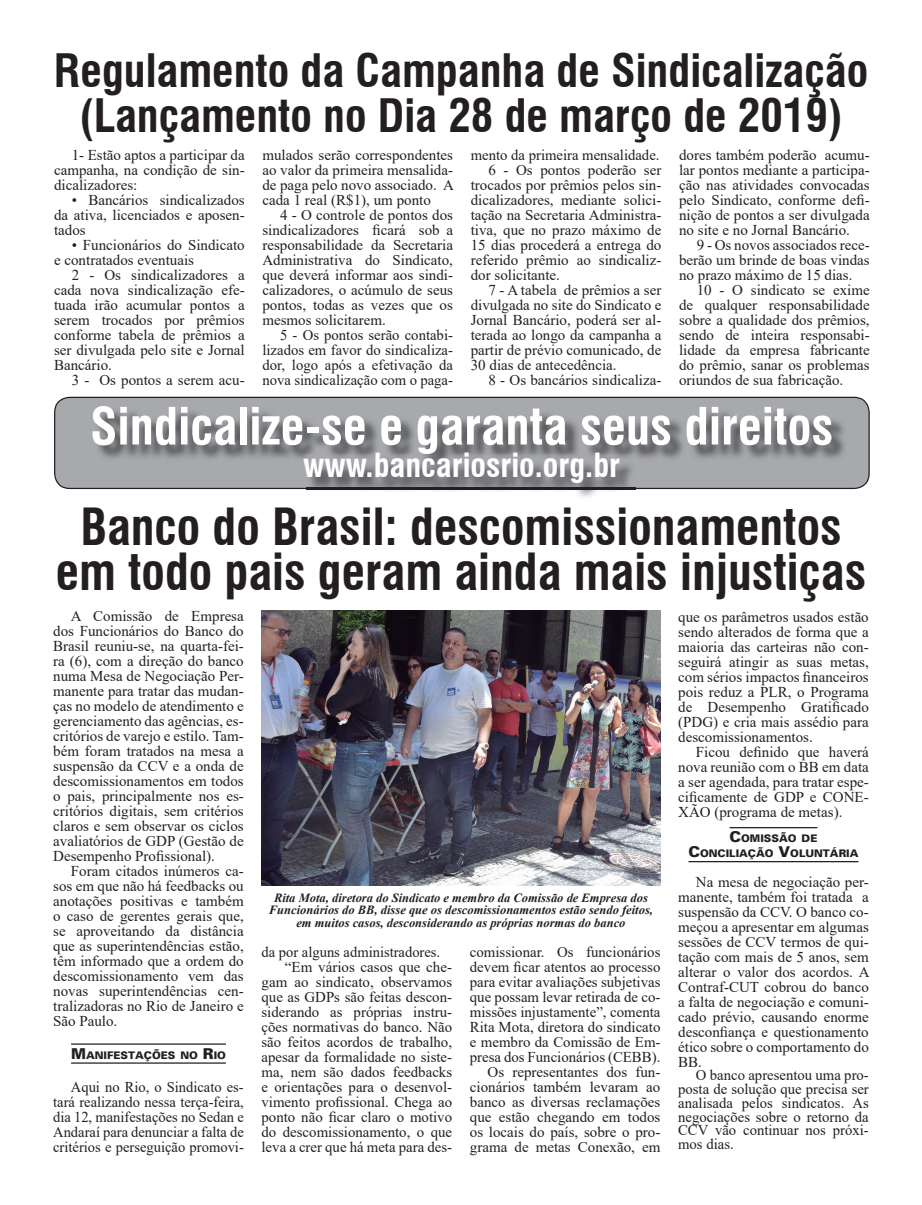
<style>
.page{position:relative;width:922px;height:1205px;background:#fff}
.page>*{position:absolute;margin:0;border:0;box-sizing:border-box;transform-origin:0 0}
.t1{font:700 condensed 50px/45px "Swiss 721 BT";color:#231f20;text-align:center}
.t2{font:700 condensed 50px "Swiss 721 BT";color:#fff}
.t3{font:700 condensed 45px/45px "Swiss 721 BT";color:#231f20;text-align:center}
.t4{font:700 condensed 32.5px "Swiss 721 BT";color:#fff}
.t5{font:15px/15px "Times New Roman";color:#231f20;text-align:justify}
.t6{font:italic 700 12.5px/12.5px "Times New Roman";color:#231f20;text-align:center}
.t7{font:10.5px/15px "USA Black Plain";color:#231f20;text-align:center}
.s1{font-size:15px}
</style>
<div class="page">
<img style="left:261px;top:611px;width:399px;height:274px">
<hr style="left:71px;top:1043px;width:155px;height:2px;background:#231f20">
<hr style="left:71px;top:1062px;width:155px;height:1px;background:#231f20">
<hr style="left:729px;top:827px;width:88px;height:1px;background:#231f20">
<hr style="left:688px;top:861px;width:170px;height:1px;background:#231f20">
<svg style="left:54px;top:397px;width:815px;height:92px;fill:#a8a9ad"></svg>
<img style="left:94px;top:408px;width:752px;height:62px">
<img style="left:306px;top:455px;width:329px;height:42px">
<img style="left:306px;top:488px;width:329px;height:1px">
<h2 class="t3" style="left:54px;top:48px;width:815px">Regulamento da Campanha de Sindicalização (Lançamento no Dia 28 de março de 2019)</h2>
<p class="t5" style="left:262px;top:147px;width:193px">mulados serão correspondentes ao valor da primeira mensalida&shy;de paga pelo novo associado. A cada 1 real (R$1), um ponto</p>
<p class="t5" style="left:262px;top:207px;width:192px;text-indent:18px">4 - O controle de pontos dos sindicalizadores ficará sob a responsabilidade da Secretaria Administrativa do Sindicato, que deverá informar aos sindi&shy;calizadores, o acúmulo de seus pontos, todas as vezes que os mesmos solicitarem.</p>
<p class="t5" style="left:262px;top:327px;width:192px;text-indent:18px">5 - Os pontos serão contabi&shy;lizados em favor do sindicaliza&shy;dor, logo após a efetivação da nova sindicalização com o paga-</p>
<p class="t5" style="left:54px;top:147px;width:192px;text-indent:18px">1- Estão aptos a participar da campanha, na condição de sin&shy;dicalizadores:</p>
<p class="t5" style="left:54px;top:192px;width:192px;text-indent:18px">• Bancários sindicalizados da ativa, licenciados e aposen&shy;tados</p>
<p class="t5" style="left:54px;top:237px;width:192px;text-indent:18px">• Funcionários do Sindicato e contratados eventuais</p>
<p class="t5" style="left:54px;top:267px;width:192px;text-indent:18px">2 - Os sindicalizadores a cada nova sindicalização efe&shy;tuada irão acumular pontos a serem trocados por prêmios conforme tabela de prêmios a ser divulgada pelo site e Jornal Bancário.</p>
<p class="t5" style="left:72px;top:372px;width:174px">3 - Os pontos a serem acu-</p>
<p class="t5" style="left:679px;top:147px;width:192px">dores também poderão acumu&shy;lar pontos mediante a participa&shy;ção nas atividades convocadas pelo Sindicato, conforme defi&shy;nição de pontos a ser divulgada no site e no Jornal Bancário.</p>
<p class="t5" style="left:679px;top:237px;width:192px;text-indent:18px">9 - Os novos associados rece&shy;berão um brinde de boas vindas no prazo máximo de 15 dias.</p>
<p class="t5" style="left:679px;top:282px;width:192px;text-indent:18px">10 - O sindicato se exime de qualquer responsabilidade sobre a qualidade dos prêmios, sendo de inteira responsabi&shy;lidade da empresa fabricante do prêmio, sanar os problemas oriundos de sua fabricação.</p>
<h1 class="t2" style="left:90px;top:396px;width:744px">Sindicalize-se e garanta seus direitos</h1>
<h3 class="t4" style="left:303px;top:446px;width:318px">www.bancariosrio.org.br</h3>
<p class="t5" style="left:470px;top:147px;width:190px">mento da primeira mensalidade.</p>
<p class="t5" style="left:488px;top:162px;width:174px">6 - Os pontos poderão ser</p>
<p class="t5" style="left:470px;top:177px;width:192px">trocados por prêmios pelos sin-</p>
<p class="t5" style="left:470px;top:192px;width:192px">dicalizadores, mediante solici-</p>
<p class="t5" style="left:470px;top:207px;width:192px">tação na Secretaria Administra-</p>
<p class="t5" style="left:470px;top:222px;width:192px">tiva, que no prazo máximo de</p>
<p class="t5" style="left:470px;top:237px;width:192px">15 dias procederá a entrega do</p>
<p class="t5" style="left:470px;top:252px;width:192px">referido prêmio ao sindicaliz-</p>
<p class="t5" style="left:470px;top:267px;width:91px">dor solicitante.</p>
<p class="t5" style="left:488px;top:282px;width:174px">7 - A tabela de prêmios a ser</p>
<p class="t5" style="left:470px;top:297px;width:192px">divulgada no site do Sindicato e</p>
<p class="t5" style="left:470px;top:312px;width:192px">Jornal Bancário, poderá ser al-</p>
<p class="t5" style="left:470px;top:327px;width:192px">terada ao longo da campanha a</p>
<p class="t5" style="left:470px;top:342px;width:192px">partir de prévio comunicado, de</p>
<p class="t5" style="left:470px;top:357px;width:147px">30 dias de antecedência.</p>
<p class="t5" style="left:488px;top:372px;width:174px">8 - Os bancários sindicaliza-</p>
<h1 class="t1" style="left:56px;top:504px;width:811px">Banco do Brasil: descomissionamentos em todo pais geram ainda mais injustiças</h1>
<p class="t5" style="left:53px;top:608px;width:192px;text-indent:18px">A Comissão de Empresa dos Funcionários do Banco do Brasil reuniu-se, na quarta-fei&shy;ra (6), com a direção do banco numa Mesa de Negociação Per&shy;manente para tratar das mudan&shy;ças no modelo de atendimento e gerenciamento das agências, es&shy;critórios de varejo e estilo. Tam&shy;bém foram tratados na mesa a suspensão da CCV e a onda de descomissionamentos em todos o pais, principalmente nos es&shy;critórios digitais, sem critérios claros e sem observar os ciclos avaliatórios de GDP (Gestão de Desempenho Profissional).</p>
<p class="t5" style="left:53px;top:863px;width:192px;text-indent:18px">Foram citados inúmeros ca&shy;sos em que não há feedbacks ou anotações positivas e também o caso de gerentes gerais que, se aproveitando da distância que as superintendências estão, têm informado que a ordem do descomissionamento vem das novas superintendências cen&shy;tralizadoras no Rio de Janeiro e São Paulo.</p>
<p class="t7" style="left:71px;top:1047px;width:156px"><span class="s1">M</span>ANIFESTAÇÕES NO <span class="s1">R</span>IO</p>
<p class="t5" style="left:53px;top:1078px;width:192px;text-indent:18px">Aqui no Rio, o Sindicato es&shy;tará realizando nessa terça-feira, dia 12, manifestações no Sedan e Andaraí para denunciar a falta de critérios e perseguição promovi-</p>
<p class="t6" style="left:269px;top:891px;width:385px">Rita Mota, diretora do Sindicato e membro da Comissão de Empresa dos<br>Funcionários do BB, disse que os descomissionamentos estão sendo feitos, em muitos casos, desconsiderando as próprias normas do banco</p>
<p class="t5" style="left:261px;top:944px;width:180px">da por alguns administradores.</p>
<p class="t5" style="left:285px;top:959px;width:169px">“Em vários casos que che-</p>
<p class="t5" style="left:261px;top:974px;width:192px">gam ao sindicato, observamos</p>
<p class="t5" style="left:261px;top:989px;width:192px">que as GDPs são feitas descon-</p>
<p class="t5" style="left:261px;top:1004px;width:192px">siderando as próprias instru-</p>
<p class="t5" style="left:261px;top:1019px;width:192px">ções normativas do banco. Não</p>
<p class="t5" style="left:261px;top:1034px;width:192px">são feitos acordos de trabalho,</p>
<p class="t5" style="left:261px;top:1049px;width:192px">apesar da formalidade no siste-</p>
<p class="t5" style="left:261px;top:1064px;width:192px">ma, nem são dados feedbacks</p>
<p class="t5" style="left:261px;top:1079px;width:192px">e orientações para o desenvol-</p>
<p class="t5" style="left:261px;top:1094px;width:192px">vimento profissional. Chega ao</p>
<p class="t5" style="left:261px;top:1109px;width:192px">ponto não ficar claro o motivo</p>
<p class="t5" style="left:261px;top:1124px;width:192px">do descomissionamento, o que</p>
<p class="t5" style="left:261px;top:1139px;width:192px">leva a crer que há meta para des-</p>
<p class="t5" style="left:469px;top:944px;width:192px;text-align:right">comissionar. Os funcionários devem ficar atentos ao processo para evitar avaliações subjetivas que possam levar retirada de co&shy;missões injustamente”, comenta<br>Rita Mota, diretora do sindicato e membro da Comissão de Em&shy;presa dos Funcionários (CEBB).<br>Os representantes dos fun&shy;cionários também levaram ao banco as diversas reclamações que estão chegando em todos os locais do país, sobre o pro&shy;grama de metas Conexão, em</p>
<p class="t5" style="left:678px;top:609px;width:192px">que os parâmetros usados estão sendo alterados de forma que a maioria das carteiras não con&shy;seguirá atingir as suas metas, com sérios impactos financeiros pois reduz a PLR, o Programa de Desempenho Gratificado (PDG) e cria mais assédio para descomissionamentos.</p>
<p class="t5" style="left:678px;top:744px;width:192px;text-indent:18px">Ficou definido que haverá nova reunião com o BB em data a ser agendada, para tratar espe&shy;cificamente de GDP e CONE-XÃO (programa de metas).</p>
<p class="t7" style="left:688px;top:831px;width:171px"><span class="s1">C</span>OMISSÃO DE<br><span class="s1">C</span>ONCILIAÇÃO <span class="s1">V</span>OLUNTÁRIA</p>
<p class="t5" style="left:678px;top:873px;width:193px;text-indent:18px">Na mesa de negociação per&shy;manente, também foi tratada a suspensão da CCV. O banco co&shy;meçou a apresentar em algumas sessões de CCV termos de qui&shy;tação com mais de 5 anos, sem alterar o valor dos acordos. A Contraf-CUT cobrou do banco a falta de negociação e comuni&shy;cado prévio, causando enorme desconfiança e questionamento ético sobre o comportamento do BB.</p>
<p class="t5" style="left:678px;top:1068px;width:192px;line-height:13.8px;text-indent:18px">O banco apresentou uma pro&shy;posta de solução que precisa ser analisada pelos sindicatos. As negociações sobre o retorno da CCV vão continuar nos próxi&shy;mos dias.</p>
</div>
